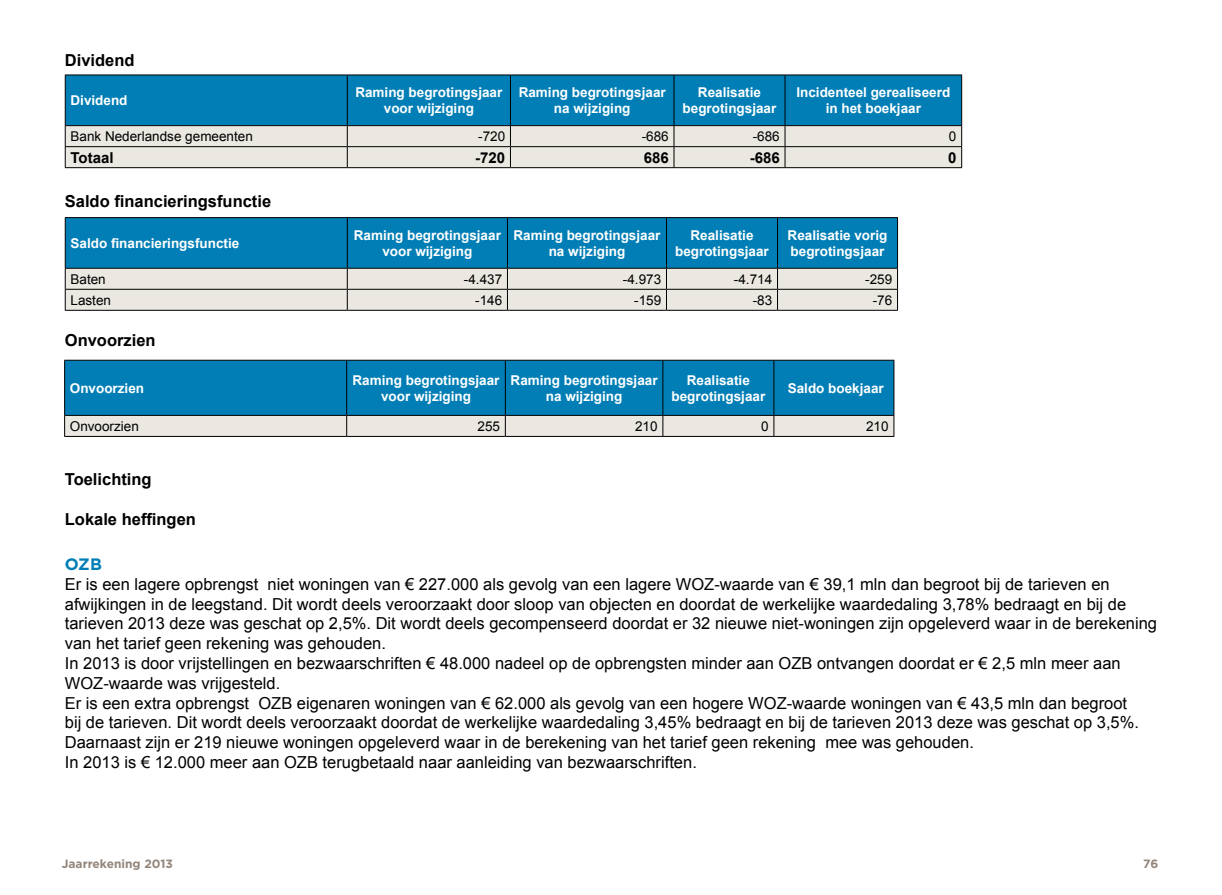
<style>
.page{position:relative;width:1222px;height:895px;background:#fff}
.page>*{position:absolute;margin:0;border:0;box-sizing:border-box;transform-origin:0 0}
.Standaard{font:16.5px/19.8px "Arial";color:#000}
.Standaard-2{font:700 16.5px "Arial";color:#000}
.Standaard-3{font:700 16.5px "Gotham";color:#007eb5}
.Standaard-4{font:700 15px "Arial";color:#000}
.Standaard-5{font:700 13.5px/16.2px "Arial";color:#fff;text-align:center}
.Standaard-6{font:13.5px "Arial";color:#000}
.t1{font:700 12px "Gotham";color:#94867b}
</style>
<div class="page">
<div style="left:66px;top:76px;width:895px;height:49px;background:#007eb5"></div>
<hr style="left:65px;top:75px;width:282px;height:1px;background:#000">
<hr style="left:65px;top:75px;width:1px;height:50px;background:#000">
<hr style="left:347px;top:75px;width:163px;height:1px;background:#000">
<hr style="left:347px;top:75px;width:1px;height:50px;background:#000">
<hr style="left:510px;top:75px;width:164px;height:1px;background:#000">
<hr style="left:510px;top:75px;width:1px;height:50px;background:#000">
<hr style="left:674px;top:75px;width:111px;height:1px;background:#000">
<hr style="left:673px;top:75px;width:1px;height:50px;background:#000">
<hr style="left:785px;top:75px;width:177px;height:1px;background:#000">
<hr style="left:784px;top:75px;width:1px;height:50px;background:#000">
<hr style="left:961px;top:75px;width:1px;height:50px;background:#000">
<hr style="left:65px;top:125px;width:282px;height:1px;background:#000">
<hr style="left:347px;top:125px;width:163px;height:1px;background:#000">
<hr style="left:510px;top:125px;width:164px;height:1px;background:#000">
<hr style="left:674px;top:125px;width:111px;height:1px;background:#000">
<hr style="left:785px;top:125px;width:177px;height:1px;background:#000">
<svg style="left:65px;top:126px;width:897px;height:41px;background:#e2ded8"></svg>
<hr style="left:65px;top:167px;width:282px;height:1px;background:#000">
<hr style="left:347px;top:167px;width:163px;height:1px;background:#000">
<hr style="left:510px;top:167px;width:164px;height:1px;background:#000">
<hr style="left:674px;top:167px;width:111px;height:1px;background:#000">
<hr style="left:785px;top:167px;width:177px;height:1px;background:#000">
<svg style="left:65px;top:217px;width:833px;height:93px;background:#64a5c0"></svg>
<hr style="left:65px;top:310px;width:282px;height:1px;background:#000">
<hr style="left:347px;top:310px;width:160px;height:1px;background:#000">
<hr style="left:507px;top:310px;width:159px;height:1px;background:#000">
<hr style="left:666px;top:310px;width:111px;height:1px;background:#000">
<hr style="left:777px;top:310px;width:121px;height:1px;background:#000">
<div style="left:65px;top:361px;width:828px;height:54px;background:#007eb5"></div>
<hr style="left:64px;top:360px;width:283px;height:1px;background:#000">
<hr style="left:64px;top:360px;width:1px;height:55px;background:#000">
<hr style="left:347px;top:360px;width:158px;height:1px;background:#000">
<hr style="left:346px;top:360px;width:1px;height:55px;background:#000">
<hr style="left:505px;top:360px;width:158px;height:1px;background:#000">
<hr style="left:505px;top:360px;width:1px;height:55px;background:#000">
<hr style="left:663px;top:360px;width:111px;height:1px;background:#000">
<hr style="left:662px;top:360px;width:1px;height:55px;background:#000">
<hr style="left:774px;top:360px;width:120px;height:1px;background:#000">
<hr style="left:773px;top:360px;width:1px;height:55px;background:#000">
<hr style="left:893px;top:360px;width:1px;height:55px;background:#000">
<svg style="left:64px;top:415px;width:830px;height:21px;background:#dedad4"></svg>
<hr style="left:64px;top:436px;width:283px;height:1px;background:#000">
<hr style="left:347px;top:436px;width:158px;height:1px;background:#000">
<hr style="left:505px;top:436px;width:158px;height:1px;background:#000">
<hr style="left:663px;top:436px;width:111px;height:1px;background:#000">
<hr style="left:774px;top:436px;width:120px;height:1px;background:#000">
<p class="Standaard-2" style="left:65px;top:49px;width:71px">Dividend</p>
<p class="Standaard-5" style="left:70px;top:93px;width:59px">Dividend</p>
<p class="Standaard-5" style="left:355px;top:85px;width:149px">Raming begrotingsjaar voor wijziging</p>
<p class="Standaard-5" style="left:519px;top:85px;width:149px">Raming begrotingsjaar na wijziging</p>
<p class="Standaard-5" style="left:682px;top:85px;width:95px">Realisatie begrotingsjaar</p>
<p class="Standaard-5" style="left:796px;top:85px;width:155px">Incidenteel gerealiseerd in het boekjaar</p>
<p class="Standaard-6" style="left:70px;top:127px;width:184px">Bank Nederlandse gemeenten</p>
<p class="Standaard-6" style="left:478px;top:127px;width:29px">-720</p>
<p class="Standaard-6" style="left:642px;top:127px;width:29px">-686</p>
<p class="Standaard-6" style="left:753px;top:127px;width:29px">-686</p>
<p class="Standaard-6" style="left:949px;top:127px;width:9px">0</p>
<p class="Standaard-4" style="left:70px;top:147px;width:45px">Totaal</p>
<p class="Standaard-4" style="left:475px;top:147px;width:32px">-720</p>
<p class="Standaard-4" style="left:644px;top:147px;width:27px">686</p>
<p class="Standaard-4" style="left:750px;top:147px;width:32px">-686</p>
<p class="Standaard-4" style="left:948px;top:147px;width:10px">0</p>
<p class="Standaard-2" style="left:65px;top:191px;width:208px">Saldo financieringsfunctie</p>
<p class="Standaard-5" style="left:70px;top:235px;width:170px">Saldo financieringsfunctie</p>
<p class="Standaard-5" style="left:354px;top:227px;width:149px">Raming begrotingsjaar voor wijziging</p>
<p class="Standaard-5" style="left:513px;top:227px;width:149px">Raming begrotingsjaar na wijziging</p>
<p class="Standaard-5" style="left:675px;top:227px;width:95px">Realisatie begrotingsjaar</p>
<p class="Standaard-5" style="left:787px;top:227px;width:101px;text-align:left">Realisatie vorig begrotingsjaar</p>
<p class="Standaard-6" style="left:70px;top:270px;width:37px">Baten</p>
<p class="Standaard-6" style="left:464px;top:270px;width:40px">-4.437</p>
<p class="Standaard-6" style="left:623px;top:270px;width:40px">-4.973</p>
<p class="Standaard-6" style="left:734px;top:270px;width:40px">-4.714</p>
<p class="Standaard-6" style="left:865px;top:270px;width:29px">-259</p>
<p class="Standaard-6" style="left:70px;top:291px;width:42px">Lasten</p>
<p class="Standaard-6" style="left:475px;top:291px;width:29px">-146</p>
<p class="Standaard-6" style="left:634px;top:291px;width:29px">-159</p>
<p class="Standaard-6" style="left:753px;top:291px;width:21px">-83</p>
<p class="Standaard-6" style="left:873px;top:291px;width:21px">-76</p>
<p class="Standaard-2" style="left:65px;top:329px;width:92px">Onvoorzien</p>
<p class="Standaard-5" style="left:70px;top:380px;width:76px">Onvoorzien</p>
<p class="Standaard-5" style="left:352px;top:372px;width:149px">Raming begrotingsjaar voor wijziging</p>
<p class="Standaard-5" style="left:510px;top:372px;width:149px">Raming begrotingsjaar na wijziging</p>
<p class="Standaard-5" style="left:671px;top:372px;width:95px">Realisatie begrotingsjaar</p>
<p class="Standaard-5" style="left:788px;top:380px;width:98px">Saldo boekjaar</p>
<p class="Standaard-6" style="left:70px;top:417px;width:71px">Onvoorzien</p>
<p class="Standaard-6" style="left:477px;top:417px;width:24px">255</p>
<p class="Standaard-6" style="left:635px;top:417px;width:24px">210</p>
<p class="Standaard-6" style="left:761px;top:417px;width:9px">0</p>
<p class="Standaard-6" style="left:866px;top:417px;width:24px">210</p>
<p class="Standaard-2" style="left:65px;top:468px;width:88px">Toelichting</p>
<p class="Standaard-2" style="left:65px;top:507px;width:133px">Lokale heffingen</p>
<p class="Standaard-3" style="left:65px;top:553px;width:39px">OZB</p>
<p class="Standaard" style="left:65px;top:574px;width:1093px">Er is een lagere opbrengst niet woningen van € 227.000 als gevolg van een lagere WOZ-waarde van € 39,1 mln dan begroot bij de tarieven en afwijkingen in de leegstand. Dit wordt deels veroorzaakt door sloop van objecten en doordat de werkelijke waardedaling 3,78% bedraagt en bij de tarieven 2013 deze was geschat op 2,5%. Dit wordt deels gecompenseerd doordat er 32 nieuwe niet-woningen zijn opgeleverd waar in de berekening van het tarief geen rekening was gehouden.</p>
<p class="Standaard" style="left:65px;top:653px;width:1057px">In 2013 is door vrijstellingen en bezwaarschriften € 48.000 nadeel op de opbrengsten minder aan OZB ontvangen doordat er € 2,5 mln meer aan<br>WOZ-waarde was vrijgesteld.</p>
<p class="Standaard" style="left:65px;top:692px;width:1075px">Er is een extra opbrengst OZB eigenaren woningen van € 62.000 als gevolg van een hogere WOZ-waarde woningen van € 43,5 mln dan begroot bij de tarieven. Dit wordt deels veroorzaakt doordat de werkelijke waardedaling 3,45% bedraagt en bij de tarieven 2013 deze was geschat op 3,5%.<br>Daarnaast zijn er 219 nieuwe woningen opgeleverd waar in de berekening van het tarief geen rekening mee was gehouden.</p>
<p class="Standaard" style="left:65px;top:752px;width:633px">In 2013 is € 12.000 meer aan OZB terugbetaald naar aanleiding van bezwaarschriften.</p>
<p class="t1" style="left:62px;top:855px;width:113px">Jaarrekening 2013</p>
<p class="t1" style="left:1143px;top:855px;width:17px">76</p>
</div>
